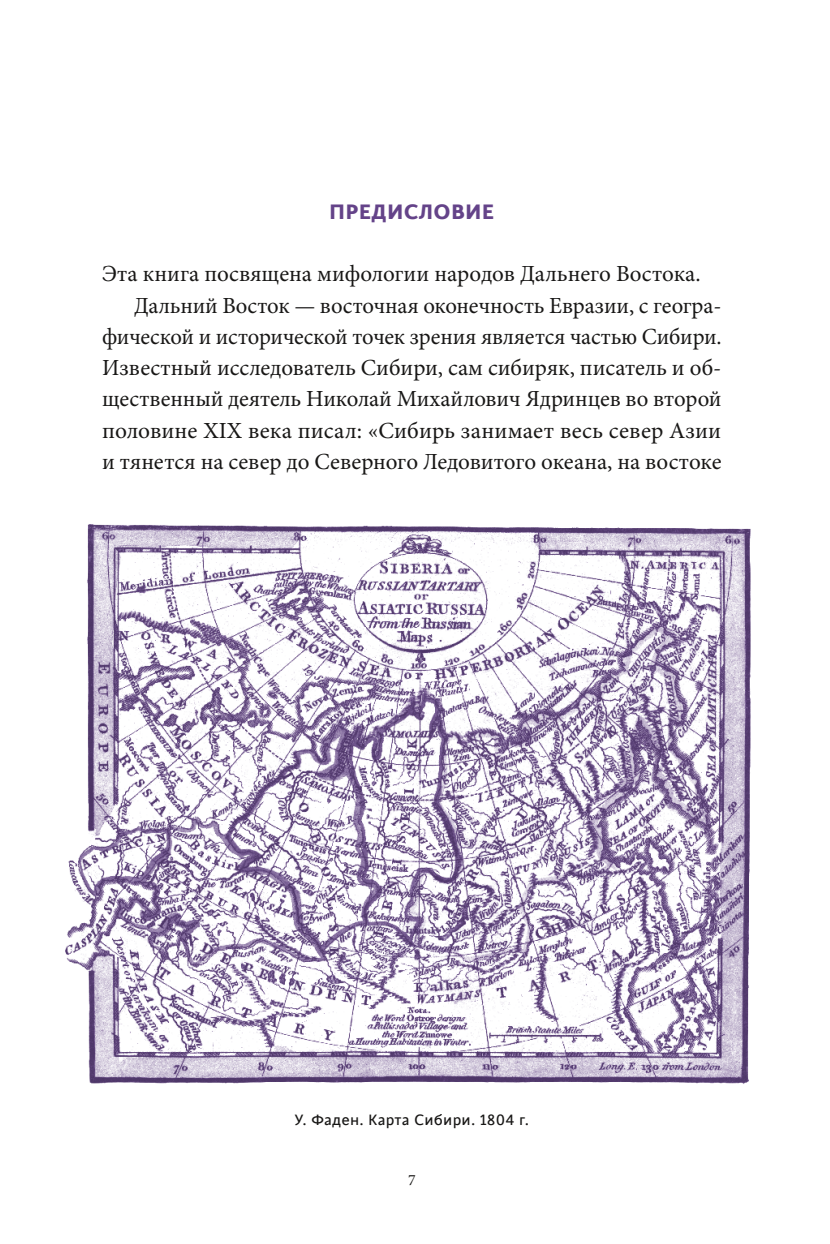
<style>
.page{position:relative;width:830px;height:1244px;background:#fff}
.page>*{position:absolute;margin:0;border:0;box-sizing:border-box;transform-origin:0 0}
.t1{font:700 23.4px "Cinta";letter-spacing:.01em;color:#644389;scale:1.05 1}
.t2{font:22.95px "Minion Pro";letter-spacing:-.005em;color:#181716}
.t3{font:16.88px "Cinta";letter-spacing:.01em;color:#181716}
.t4{font:15.75px "Minion Pro";color:#181716}
</style>
<div class="page">
<img style="left:65px;top:524px;width:686px;height:560px">
<p class="t1" style="left:329px;top:197px;width:159px">ПРЕДИСЛОВИЕ</p>
<p class="t2" style="left:102px;top:259px;width:599px">Эта книга посвящена мифологии народов Дальнего Востока.</p>
<p class="t2" style="left:134px;top:290px;width:588px">Дальний Восток — восточная оконечность Евразии, с геогра-</p>
<p class="t2" style="left:102px;top:321px;width:620px">фической и исторической точек зрения является частью Сибири.</p>
<p class="t2" style="left:102px;top:352px;width:620px">Известный исследователь Сибири, сам сибиряк, писатель и об-</p>
<p class="t2" style="left:102px;top:384px;width:620px">щественный деятель Николай Михайлович Ядринцев во второй</p>
<p class="t2" style="left:102px;top:415px;width:620px">половине XIX века писал: «Сибирь занимает весь север Азии</p>
<p class="t2" style="left:102px;top:446px;width:620px">и тянется на север до Северного Ледовитого океана, на востоке</p>
<p class="t3" style="left:294px;top:1110px;width:236px">У. Фаден. Карта Сибири. 1804 г.</p>
<p class="t4" style="left:408px;top:1169px;width:9px">7</p>
</div>
